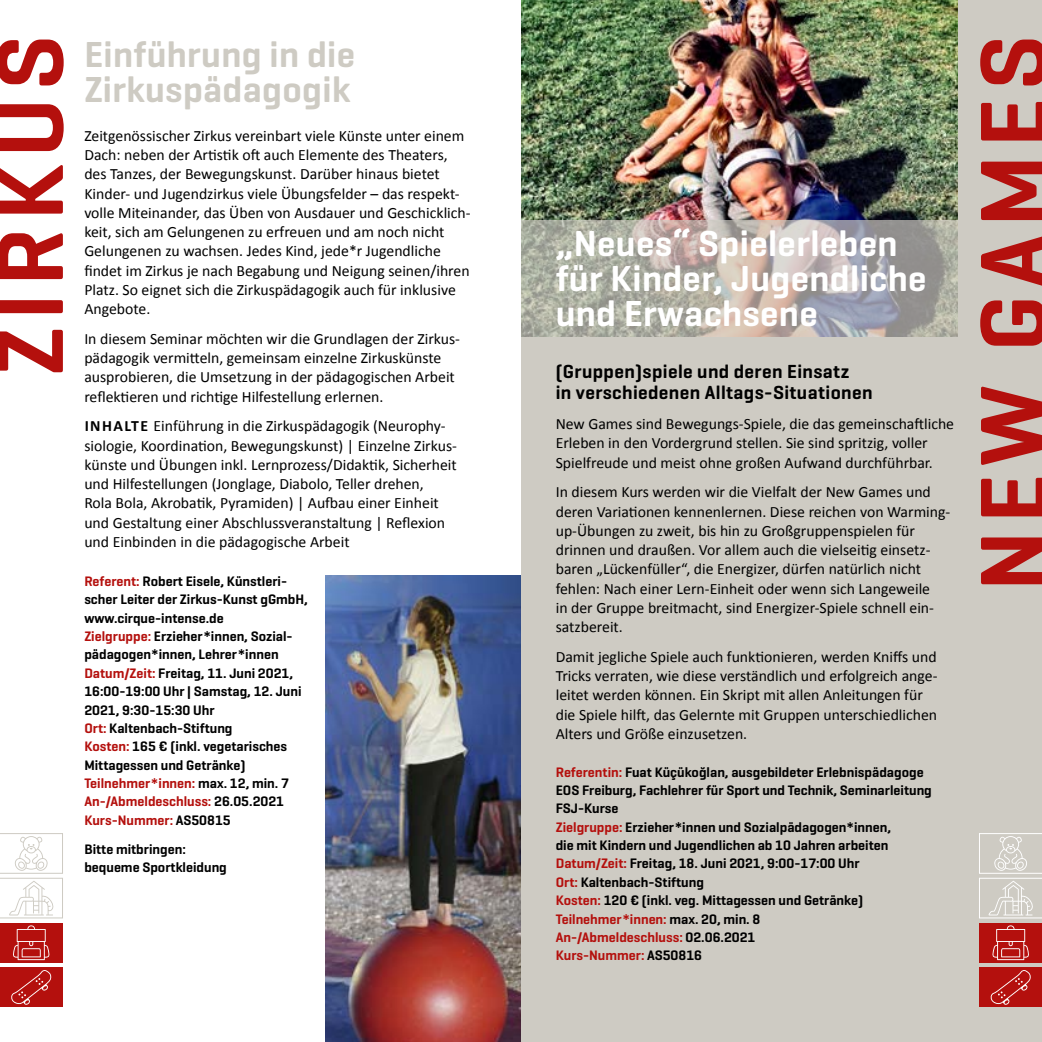
<style>
.page{position:relative;width:1042px;height:1042px;background:#fff}
.page>*{position:absolute;margin:0;border:0;box-sizing:border-box;transform-origin:0 0}
.t1{font:600 96.25px "Geogrotesque";letter-spacing:.08em;color:#b4100d}
.t2{font:600 36.75px/35px "Geogrotesque";letter-spacing:.01em;color:#fff}
.t3{font:600 36.75px/35px "Geogrotesque";letter-spacing:.01em;color:#cecbc3}
.t4{font:600 19.25px/21px "Geogrotesque";letter-spacing:.02em;color:#000}
.t5{font:15.75px/19.2px "Calibri";color:#000}
.t6{font:600 14px/18.4px "Geogrotesque";color:#000}
.s1{font-weight:700}
.s2{color:#b4100d}
</style>
<div class="page">
<div style="left:521px;top:0;width:521px;height:1042px;background:#cecbc3"></div>
<img style="left:521px;top:0;width:436px;height:220px">
<svg style="left:521px;top:220px;width:436px;height:117px"></svg>
<div style="left:979px;top:923px;width:63px;height:39px;background:#b4100d"></div>
<div style="left:979px;top:967px;width:63px;height:40px;background:#b4100d"></div>
<svg style="left:992px;top:925px;width:37px;height:35px"></svg>
<svg style="left:979px;top:833px;width:63px;height:85px"></svg>
<svg style="left:990px;top:970px;width:41px;height:35px"></svg>
<img style="left:325px;top:575px;width:196px;height:467px">
<div style="left:0;top:923px;width:63px;height:39px;background:#b4100d"></div>
<div style="left:0;top:967px;width:63px;height:40px;background:#b4100d"></div>
<svg style="left:13px;top:925px;width:37px;height:35px"></svg>
<svg style="left:0;top:833px;width:63px;height:85px"></svg>
<svg style="left:11px;top:970px;width:41px;height:35px"></svg>
<h1 class="t1" style="left:-30px;top:375px;width:342px;rotate:-90deg">ZIRKUS</h1>
<h2 class="t3" style="left:84px;top:37px;width:272px">Einführung in die<br>Zirkuspädagogik</h2>
<p class="t5" style="left:84px;top:125px;width:388px">Zeitgenössischer Zirkus vereinbart viele Künste unter einem Dach: neben der Artistik oft auch Elemente des Theaters, des Tanzes, der Bewegungskunst. Darüber hinaus bietet Kinder- und Jugendzirkus viele Übungsfelder – das respekt&shy;volle Miteinander, das Üben von Ausdauer und Geschicklich&shy;keit, sich am Gelungenen zu erfreuen und am noch nicht Gelungenen zu wachsen. Jedes Kind, jede*r Jugendliche findet im Zirkus je nach Begabung und Neigung seinen/ihren Platz. So eignet sich die Zirkuspädagogik auch für inklusive Angebote.</p>
<p class="t5" style="left:84px;top:328px;width:377px">In diesem Seminar möchten wir die Grundlagen der Zirkus&shy;pädagogik vermitteln, gemeinsam einzelne Zirkuskünste ausprobieren, die Umsetzung in der pädagogischen Arbeit reflektieren und richtige Hilfestellung erlernen.</p>
<p class="t5" style="left:84px;top:416px;width:374px"><span class="s1">INHALTE</span> Einführung in die Zirkuspädagogik (Neurophy&shy;siologie, Koordination, Bewegungskunst) | Einzelne Zirkus&shy;künste und Übungen inkl. Lernprozess/Didaktik, Sicherheit und Hilfestellungen (Jonglage, Diabolo, Teller drehen,<br>Rola Bola, Akrobatik, Pyramiden) | Aufbau einer Einheit und Gestaltung einer Abschlussveranstaltung | Reflexion und Einbinden in die pädagogische Arbeit</p>
<p class="t6" style="left:84px;top:572px;width:225px"><span class="s2">Referent:</span> Robert Eisele, Künstleri&shy;scher Leiter der Zirkus-Kunst gGmbH, www.cirque-intense.de<br><span class="s2">Zielgruppe:</span> Erzieher*innen, Sozial&shy;pädagogen*innen, Lehrer*innen<br><span class="s2">Datum/Zeit:</span> Freitag, 11. Juni 2021,<br>16:00-19:00 Uhr | Samstag, 12. Juni<br>2021, 9:30-15:30 Uhr<br><span class="s2">Ort:</span> Kaltenbach-Stiftung<br><span class="s2">Kosten:</span> 165 € (inkl. vegetarisches<br>Mittagessen und Getränke)<br><span class="s2">Teilnehmer*innen:</span> max. 12, min. 7<br><span class="s2">An-/Abmeldeschluss:</span> 26.05.2021<br><span class="s2">Kurs-Nummer:</span> AS50815</p>
<p class="t6" style="left:84px;top:839px;width:144px">Bitte mitbringen: bequeme Sportkleidung</p>
<h2 class="t2" style="left:556px;top:225px;width:372px">„Neues“ Spielerleben für Kinder, Jugendliche und Erwachsene</h2>
<p class="t4" style="left:556px;top:361px;width:318px">(Gruppen)spiele und deren Einsatz<br>in verschiedenen Alltags-Situationen</p>
<p class="t5" style="left:556px;top:413px;width:400px">New Games sind Bewegungs-Spiele, die das gemeinschaftliche<br>Erleben in den Vordergrund stellen. Sie sind spritzig, voller<br>Spielfreude und meist ohne großen Aufwand durchführbar.</p>
<p class="t5" style="left:556px;top:482px;width:396px">In diesem Kurs werden wir die Vielfalt der New Games und deren Variationen kennenlernen. Diese reichen von Warming&shy;up-Übungen zu zweit, bis hin zu Großgruppenspielen für drinnen und draußen. Vor allem auch die vielseitig einsetz&shy;baren „Lückenfüller“, die Energizer, dürfen natürlich nicht fehlen: Nach einer Lern-Einheit oder wenn sich Langeweile<br>in der Gruppe breitmacht, sind Energizer-Spiele schnell ein&shy;satzbereit.</p>
<p class="t5" style="left:556px;top:646px;width:383px">Damit jegliche Spiele auch funktionieren, werden Kniffs und Tricks verraten, wie diese verständlich und erfolgreich ange&shy;leitet werden können. Ein Skript mit allen Anleitungen für die Spiele hilft, das Gelernte mit Gruppen unterschiedlichen Alters und Größe einzusetzen.</p>
<p class="t6" style="left:556px;top:762px;width:378px"><span class="s2">Referentin:</span> Fuat Küçükoğlan, ausgebildeter Erlebnispädagoge EOS Freiburg, Fachlehrer für Sport und Technik, Seminarleitung FSJ-Kurse<br><span class="s2">Zielgruppe:</span> Erzieher*innen und Sozialpädagogen*innen,<br>die mit Kindern und Jugendlichen ab 10 Jahren arbeiten <span class="s2">Datum/Zeit:</span> Freitag, 18. Juni 2021, 9:00-17:00 Uhr<br><span class="s2">Ort:</span> Kaltenbach-Stiftung<br><span class="s2">Kosten:</span> 120 € (inkl. veg. Mittagessen und Getränke)<br><span class="s2">Teilnehmer*innen:</span> max. 20, min. 8<br><span class="s2">An-/Abmeldeschluss:</span> 02.06.2021<br><span class="s2">Kurs-Nummer:</span> AS50816</p>
<h1 class="t1" style="left:953px;top:591px;width:557px;rotate:-90deg">NEW GAMES</h1>
</div>
